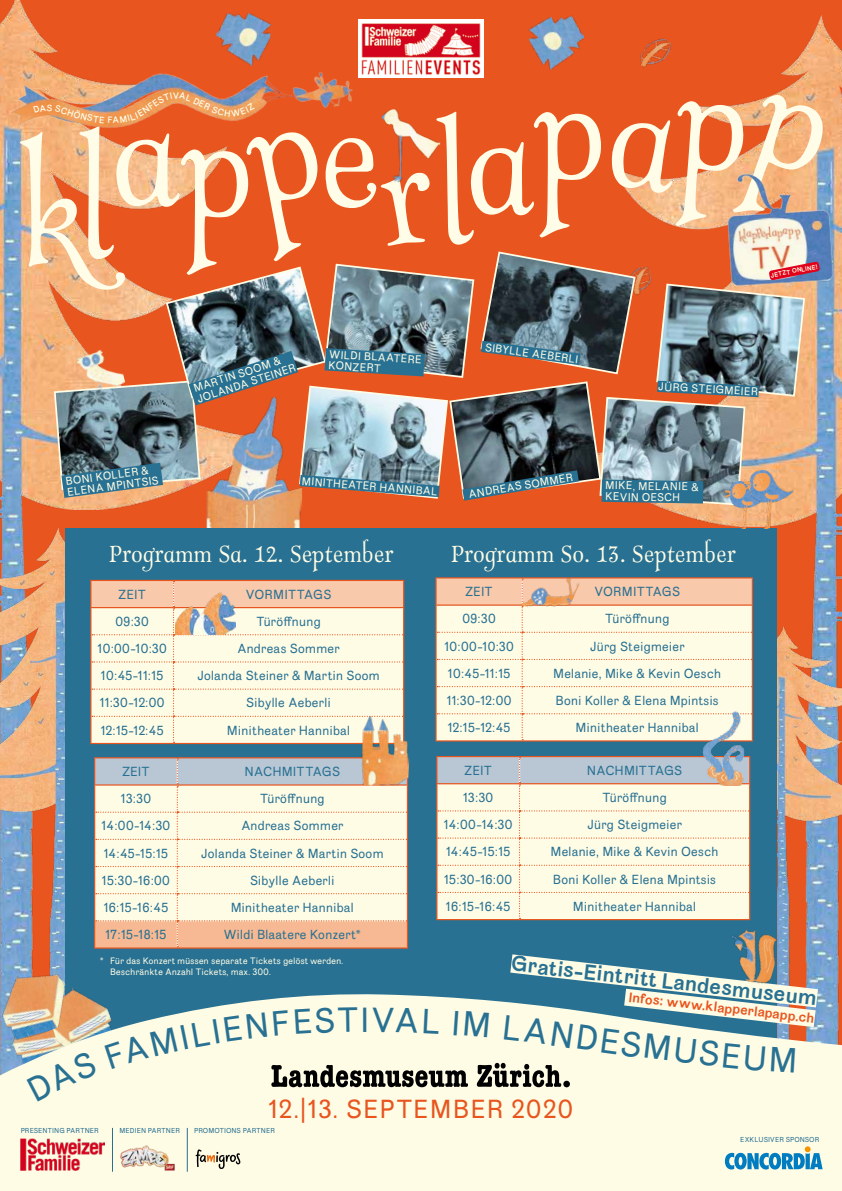
<style>
.page{position:relative;width:842px;height:1191px;background:#e8551e}
.page>*{position:absolute;margin:0;border:0;box-sizing:border-box;transform-origin:0 0}
.t1{font:33.8px "Meriva";color:#287192}
.t2{font:25.4px "Meriva";letter-spacing:.03em;color:#e8551e}
.t3{font:25.3px "Abendschroth Slim";color:#fffce6}
.t4{font:700 20.9px "Meriva";color:#287192}
.t5{font:700 13.5px "Meriva";color:#e8551e}
.t6{font:12.8px "Meriva";letter-spacing:-.02em;color:#287192}
.t7{font:12.8px "Meriva";color:#287192}
.t8{font:10.9px/11.1px "Meriva";color:#fffce6}
.t9{font:9px/10.8px "Meriva";letter-spacing:-.02em;color:#fffce6}
.t10{font:500 9px "Meriva";color:#fffde8}
.t11{font:7px "Meriva";letter-spacing:-.01em;color:#287192}
.t12{font:700 6.2px "Meriva";color:#fffce6}
</style>
<div class="page">
<img style="left:0;top:0;width:129px;height:528px">
<img style="left:0;top:528px;width:206px;height:432px">
<img style="left:591px;top:15px;width:251px;height:610px">
<img style="left:206px;top:506px;width:96px;height:23px">
<img style="left:632px;top:32px;width:42px;height:47px">
<img style="left:777px;top:625px;width:65px;height:367px">
<div style="left:65px;top:529px;width:712px;height:533px;background:#287192"></div>
<hr style="left:435px;top:577px;width:87px;height:1px;background:#e8551e">
<hr style="left:435px;top:578px;width:2px;height:26px;background:#e8551e">
<hr style="left:522px;top:577px;width:231px;height:1px;background:#e8551e">
<hr style="left:435px;top:604px;width:87px;height:1px;background:#e8551e">
<hr style="left:435px;top:605px;width:2px;height:27px;background:#e8551e">
<hr style="left:435px;top:632px;width:2px;height:27px;background:#e8551e">
<hr style="left:435px;top:659px;width:2px;height:27px;background:#e8551e">
<hr style="left:435px;top:686px;width:2px;height:28px;background:#e8551e">
<hr style="left:435px;top:714px;width:2px;height:26px;background:#e8551e">
<svg style="left:436px;top:578px;width:317px;height:162px;background:#fdf0d8"></svg>
<hr style="left:435px;top:740px;width:87px;height:1px;background:#e8551e">
<hr style="left:522px;top:740px;width:231px;height:1px;background:#e8551e">
<img style="left:522px;top:577px;width:58px;height:46px">
<svg style="left:90px;top:580px;width:314px;height:163px;background:#fdeed6"></svg>
<hr style="left:90px;top:743px;width:84px;height:1px;background:#e8551e">
<hr style="left:174px;top:743px;width:230px;height:1px;background:#e8551e">
<img style="left:357px;top:715px;width:51px;height:41px">
<img style="left:175px;top:592px;width:60px;height:42px">
<img style="left:0;top:960px;width:27px;height:32px">
<img style="left:697px;top:711px;width:52px;height:45px">
<div style="left:0;top:992px;width:842px;height:199px;background:#fffce6"></div>
<img style="left:726px;top:506px;width:19px;height:22px">
<img style="left:745px;top:506px;width:49px;height:22px">
<img style="left:528px;top:15px;width:56px;height:55px">
<img style="left:216px;top:13px;width:55px;height:24px">
<img style="left:359px;top:20px;width:124px;height:58px">
<svg style="left:725px;top:1146px;width:98px;height:23px;background:#83bcd0"></svg>
<img style="left:119px;top:1145px;width:58px;height:26px">
<svg style="left:196px;top:1149px;width:44px;height:20px"></svg>
<hr style="left:112px;top:1127px;width:1px;height:44px;background:#287192">
<hr style="left:187px;top:1127px;width:1px;height:44px;background:#287192">
<img style="left:21px;top:1138px;width:83px;height:32px">
<img style="left:823px;top:163px;width:19px;height:130px">
<img style="left:7px;top:37px;width:346px;height:117px">
<svg style="left:27px;top:756px;width:810px;height:345px"></svg>
<img style="left:20px;top:92px;width:803px;height:414px">
<p class="t10" style="left:108px;top:114px;width:7px">F</p>
<p class="t12" style="left:770px;top:272px;width:49px;rotate:-11deg">JETZT ONLINE!</p>
<p class="t8" style="left:192px;top:384px;width:92px;rotate:-18deg">MARTIN SOOM &amp;</p>
<p class="t8" style="left:196px;top:394px;width:105px;rotate:-18deg">JOLANDA STEINER</p>
<p class="t8" style="left:329px;top:349px;width:95px;rotate:3deg">WILDI BLAATERE<br>KONZERT</p>
<p class="t8" style="left:486px;top:342px;width:95px;rotate:7deg">SIBYLLE AEBERLI</p>
<p class="t8" style="left:658px;top:381px;width:102px;rotate:3deg">JÜRG STEIGMEIER</p>
<p class="t8" style="left:65px;top:475px;width:94px;rotate:-7deg">BONI KOLLER &amp;<br>ELENA MPINTSIS</p>
<p class="t8" style="left:468px;top:489px;width:107px;rotate:-10deg">ANDREAS SOMMER</p>
<p class="t8" style="left:605px;top:480px;width:95px;rotate:1deg">MIKE, MELANIE &amp;<br>KEVIN OESCH</p>
<p class="t8" style="left:302px;top:475px;width:138px;rotate:5deg">MINITHEATER HANNIBAL</p>
<h3 class="t3" style="left:109px;top:537px;width:286px">Programm Sa. 12. September</h3>
<p class="t6" style="left:118px;top:586px;width:29px">ZEIT</p>
<p class="t7" style="left:246px;top:586px;width:88px">VORMITTAGS</p>
<p class="t6" style="left:115px;top:613px;width:35px">09:30</p>
<p class="t6" style="left:256px;top:613px;width:66px">Türöffnung</p>
<p class="t6" style="left:97px;top:641px;width:71px">10:00-10:30</p>
<p class="t6" style="left:237px;top:641px;width:104px">Andreas Sommer</p>
<p class="t6" style="left:101px;top:668px;width:65px">10:45-11:15</p>
<p class="t6" style="left:197px;top:668px;width:185px">Jolanda Steiner &amp; Martin Soom</p>
<p class="t6" style="left:99px;top:695px;width:67px">11:30-12:00</p>
<p class="t6" style="left:246px;top:695px;width:86px">Sibylle Aeberli</p>
<p class="t6" style="left:100px;top:722px;width:65px">12:15-12:45</p>
<p class="t6" style="left:227px;top:722px;width:125px">Minitheater Hannibal</p>
<p class="t6" style="left:122px;top:764px;width:29px">ZEIT</p>
<p class="t7" style="left:245px;top:764px;width:97px">NACHMITTAGS</p>
<p class="t6" style="left:121px;top:791px;width:32px">13:30</p>
<p class="t6" style="left:260px;top:791px;width:66px">Türöffnung</p>
<p class="t6" style="left:101px;top:818px;width:71px">14:00-14:30</p>
<p class="t6" style="left:241px;top:818px;width:104px">Andreas Sommer</p>
<p class="t6" style="left:103px;top:845px;width:67px">14:45-15:15</p>
<p class="t6" style="left:201px;top:845px;width:185px">Jolanda Steiner &amp; Martin Soom</p>
<p class="t6" style="left:102px;top:872px;width:70px">15:30-16:00</p>
<p class="t6" style="left:250px;top:872px;width:86px">Sibylle Aeberli</p>
<p class="t6" style="left:103px;top:899px;width:67px">16:15-16:45</p>
<p class="t6" style="left:231px;top:899px;width:125px">Minitheater Hannibal</p>
<p class="t6" style="left:105px;top:927px;width:63px">17:15-18:15</p>
<p class="t6" style="left:224px;top:927px;width:139px">Wildi Blaatere Konzert*</p>
<h3 class="t3" style="left:451px;top:537px;width:286px">Programm So. 13. September</h3>
<p class="t6" style="left:465px;top:584px;width:29px">ZEIT</p>
<p class="t7" style="left:594px;top:584px;width:88px">VORMITTAGS</p>
<p class="t6" style="left:462px;top:611px;width:35px">09:30</p>
<p class="t6" style="left:605px;top:611px;width:66px">Türöffnung</p>
<p class="t6" style="left:444px;top:638px;width:72px">10:00-10:30</p>
<p class="t6" style="left:590px;top:638px;width:97px">Jürg Steigmeier</p>
<p class="t6" style="left:447px;top:665px;width:65px">10:45-11:15</p>
<p class="t6" style="left:553px;top:665px;width:170px">Melanie, Mike &amp; Kevin Oesch</p>
<p class="t6" style="left:446px;top:692px;width:67px">11:30-12:00</p>
<p class="t6" style="left:556px;top:692px;width:165px">Boni Koller &amp; Elena Mpintsis</p>
<p class="t6" style="left:447px;top:720px;width:65px">12:15-12:45</p>
<p class="t6" style="left:576px;top:720px;width:125px">Minitheater Hannibal</p>
<p class="t6" style="left:464px;top:762px;width:29px">ZEIT</p>
<p class="t7" style="left:587px;top:762px;width:97px">NACHMITTAGS</p>
<p class="t6" style="left:463px;top:789px;width:32px">13:30</p>
<p class="t6" style="left:602px;top:789px;width:66px">Türöffnung</p>
<p class="t6" style="left:443px;top:817px;width:71px">14:00-14:30</p>
<p class="t6" style="left:587px;top:817px;width:97px">Jürg Steigmeier</p>
<p class="t6" style="left:446px;top:844px;width:67px">14:45-15:15</p>
<p class="t6" style="left:551px;top:844px;width:170px">Melanie, Mike &amp; Kevin Oesch</p>
<p class="t6" style="left:444px;top:871px;width:70px">15:30-16:00</p>
<p class="t6" style="left:553px;top:871px;width:165px">Boni Koller &amp; Elena Mpintsis</p>
<p class="t6" style="left:446px;top:898px;width:67px">16:15-16:45</p>
<p class="t6" style="left:573px;top:898px;width:125px">Minitheater Hannibal</p>
<p class="t9" style="left:110px;top:956px;width:235px;text-indent:-10px">* Für das Konzert müssen separate Tickets gelöst werden.<br>Beschränkte Anzahl Tickets, max. 300.</p>
<h1 class="t1" style="left:360px;top:999px;width:11px">I</h1>
<h3 class="t4" style="left:513px;top:949px;width:309px;rotate:7deg">Gratis-Eintritt Landesmuseum</h3>
<p class="t5" style="left:630px;top:987px;width:189px;rotate:7deg">Infos: www.klapperlapapp.ch</p>
<h2 class="t2" style="left:268px;top:1094px;width:307px">12.|13. SEPTEMBER 2020</h2>
<p class="t11" style="left:21px;top:1126px;width:80px">PRESENTING PARTNER</p>
<p class="t11" style="left:119px;top:1126px;width:62px">MEDIEN PARTNER</p>
<p class="t11" style="left:194px;top:1126px;width:82px">PROMOTIONS PARTNER</p>
<p class="t11" style="left:740px;top:1135px;width:80px">EXKLUSIVER SPONSOR</p>
</div>
